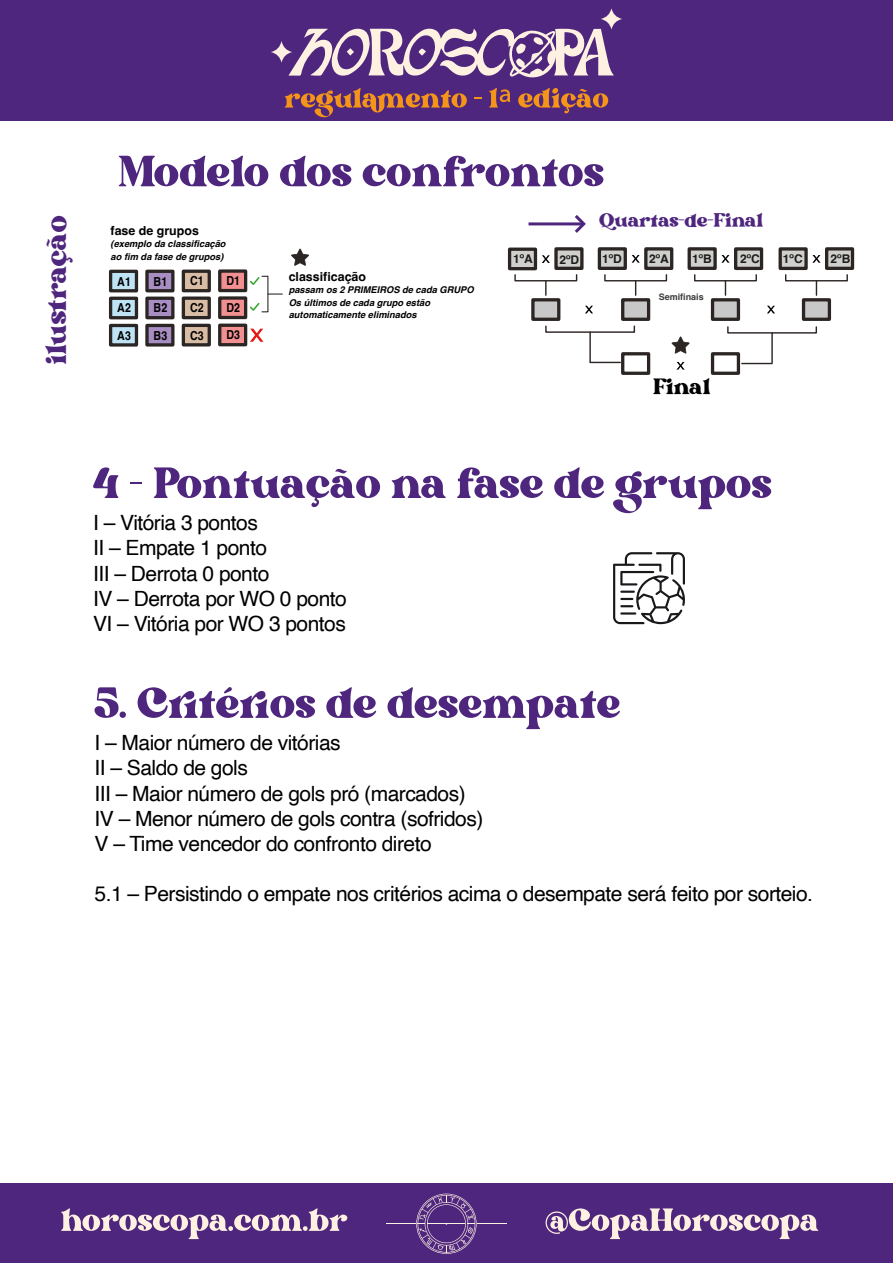
<style>
.page{position:relative;width:893px;height:1263px;background:#fff}
.page>*{position:absolute;margin:0;border:0;box-sizing:border-box;transform-origin:0 0}
.t1{font:60px "Bright";color:#4f267e}
.t2{font:40.5px "Bright";color:#4f267e}
.t3{font:31.2px "Bright";color:#000101}
.t4{font:27px "Bright";color:#4f267e}
.t5{font:21px/25.2px "Helvetica";letter-spacing:-.025em;color:#000101}
.t6{font:700 12.45px "Helvetica";color:#000101}
.t7{font:700 12.45px/27px "Helvetica";color:#010101;text-align:justify;scale:.86 1}
.t8{font:700 12px "Helvetica";color:#1d1d1b}
.t9{font:italic 700 9.3px/12.5px "Helvetica";color:#000101}
.t10{font:700 9px "Helvetica";color:#3d3c3c}
</style>
<div class="page">
<svg style="left:613px;top:552px;width:72px;height:72px"></svg>
<hr style="left:620px;top:612px;width:16px;height:3px;background:#1b181c">
<div style="left:0;top:1183px;width:893px;height:80px;background:#4f267e"></div>
<svg style="left:387px;top:1193px;width:119px;height:61px"></svg>
<svg style="left:61px;top:1208px;width:286px;height:31px"></svg>
<svg style="left:546px;top:1208px;width:272px;height:31px"></svg>
<div style="left:0;top:0;width:893px;height:121px;background:#4f267e"></div>
<svg style="left:601px;top:8px;width:21px;height:22px"></svg>
<svg style="left:271px;top:41px;width:21px;height:22px"></svg>
<svg style="left:288px;top:27px;width:326px;height:51px"></svg>
<svg style="left:347px;top:48px;width:7px;height:8px"></svg>
<svg style="left:285px;top:88px;width:182px;height:29px"></svg>
<svg style="left:489px;top:88px;width:21px;height:20px"></svg>
<svg style="left:518px;top:88px;width:90px;height:25px"></svg>
<svg style="left:291px;top:249px;width:18px;height:17px"></svg>
<div style="left:111px;top:271px;width:25px;height:20px;background:#bde3f5"></div>
<div style="left:109px;top:270px;width:29px;height:22px;border:3px solid #2b2523"></div>
<div style="left:111px;top:298px;width:25px;height:20px;background:#bde3f5"></div>
<div style="left:109px;top:297px;width:29px;height:22px;border:3px solid #2b2523"></div>
<div style="left:111px;top:325px;width:25px;height:20px;background:#bde3f5"></div>
<div style="left:109px;top:324px;width:29px;height:23px;border:3px solid #2b2523"></div>
<div style="left:183px;top:271px;width:26px;height:20px;background:#d8bca3"></div>
<div style="left:182px;top:270px;width:29px;height:22px;border:3px solid #2b2523"></div>
<div style="left:183px;top:298px;width:26px;height:20px;background:#d8bca3"></div>
<div style="left:182px;top:296px;width:29px;height:23px;border:3px solid #2b2523"></div>
<div style="left:183px;top:325px;width:26px;height:20px;background:#d8bca3"></div>
<div style="left:182px;top:324px;width:29px;height:22px;border:3px solid #2b2523"></div>
<div style="left:220px;top:271px;width:26px;height:20px;background:#f29091"></div>
<div style="left:218px;top:269px;width:29px;height:23px;border:3px solid #2b2523"></div>
<div style="left:220px;top:298px;width:26px;height:19px;background:#f29091"></div>
<div style="left:218px;top:296px;width:29px;height:23px;border:3px solid #2b2523"></div>
<div style="left:220px;top:325px;width:26px;height:20px;background:#f29091"></div>
<div style="left:218px;top:324px;width:29px;height:22px;border:3px solid #2b2523"></div>
<div style="left:147px;top:271px;width:26px;height:20px;background:#a78dc1"></div>
<div style="left:145px;top:270px;width:30px;height:22px;border:3px solid #2b2523"></div>
<div style="left:147px;top:298px;width:26px;height:20px;background:#a78dc1"></div>
<div style="left:145px;top:297px;width:30px;height:22px;border:3px solid #2b2523"></div>
<div style="left:147px;top:325px;width:26px;height:20px;background:#a78dc1"></div>
<div style="left:145px;top:324px;width:30px;height:23px;border:3px solid #2b2523"></div>
<svg style="left:268px;top:293px;width:14px;height:2px"></svg>
<svg style="left:672px;top:336px;width:17px;height:18px"></svg>
<div style="left:545px;top:325px;width:90px;height:8px;border:1px solid #2b2523"></div>
<hr style="left:589px;top:332px;width:2px;height:30px;background:#2b2523">
<div style="left:727px;top:326px;width:90px;height:8px;border:1px solid #2b2523"></div>
<hr style="left:771px;top:333px;width:2px;height:30px;background:#2b2523">
<div style="left:514px;top:274px;width:63px;height:7px;border:1px solid #2b2523"></div>
<svg style="left:545px;top:281px;width:2px;height:14px"></svg>
<div style="left:785px;top:274px;width:63px;height:7px;border:1px solid #2b2523"></div>
<svg style="left:816px;top:281px;width:1px;height:14px"></svg>
<div style="left:694px;top:274px;width:63px;height:7px;border:1px solid #2b2523"></div>
<svg style="left:725px;top:281px;width:1px;height:14px"></svg>
<div style="left:604px;top:274px;width:63px;height:7px;border:1px solid #2b2523"></div>
<svg style="left:635px;top:281px;width:1px;height:14px"></svg>
<div style="left:621px;top:352px;width:29px;height:23px;border:3px solid #2b2523"></div>
<div style="left:711px;top:352px;width:29px;height:23px;border:3px solid #2b2523"></div>
<svg style="left:676px;top:362px;width:9px;height:8px"></svg>
<svg style="left:585px;top:306px;width:8px;height:7px"></svg>
<div style="left:531px;top:298px;width:29px;height:23px;background:#c8c8c8;border:3px solid #2b2523"></div>
<div style="left:621px;top:298px;width:29px;height:23px;background:#c8c8c8;border:3px solid #2b2523"></div>
<svg style="left:767px;top:306px;width:8px;height:7px"></svg>
<div style="left:711px;top:298px;width:29px;height:23px;background:#c8c8c8;border:3px solid #2b2523"></div>
<div style="left:802px;top:298px;width:29px;height:23px;background:#c8c8c8;border:3px solid #2b2523"></div>
<hr style="left:528px;top:222px;width:55px;height:3px;background:#4f267e">
<svg style="left:572px;top:215px;width:14px;height:18px"></svg>
<svg style="left:542px;top:255px;width:8px;height:8px"></svg>
<div style="left:508px;top:248px;width:29px;height:22px;background:#cfcfce;border:3px solid #2b2523"></div>
<div style="left:554px;top:247px;width:30px;height:23px;background:#cfcfce;border:3px solid #2b2523"></div>
<svg style="left:812px;top:255px;width:8px;height:8px"></svg>
<div style="left:778px;top:247px;width:30px;height:23px;background:#cfcfce;border:3px solid #2b2523"></div>
<div style="left:825px;top:247px;width:29px;height:23px;background:#cfcfce;border:3px solid #2b2523"></div>
<svg style="left:721px;top:255px;width:9px;height:8px"></svg>
<div style="left:688px;top:247px;width:29px;height:23px;background:#cfcfce;border:3px solid #2b2523"></div>
<div style="left:734px;top:247px;width:29px;height:23px;background:#cfcfce;border:3px solid #2b2523"></div>
<svg style="left:632px;top:255px;width:8px;height:8px"></svg>
<div style="left:598px;top:247px;width:29px;height:23px;background:#cfcfce;border:3px solid #2b2523"></div>
<div style="left:644px;top:247px;width:29px;height:23px;background:#cfcfce;border:3px solid #2b2523"></div>
<hr style="left:590px;top:362px;width:30px;height:1px;background:#2b2523">
<hr style="left:742px;top:363px;width:30px;height:1px;background:#2b2523">
<svg style="left:250px;top:329px;width:13px;height:13px"></svg>
<svg style="left:250px;top:277px;width:9px;height:8px"></svg>
<svg style="left:250px;top:303px;width:9px;height:8px"></svg>
<h2 class="t2" style="left:39px;top:364px;width:150px;rotate:-90deg">ilustração</h2>
<h1 class="t1" style="left:119px;top:146px;width:487px">Modelo dos confrontos</h1>
<p class="t6" style="left:111px;top:223px;width:90px">fase de grupos</p>
<p class="t9" style="left:111px;top:239px;width:117px">(exemplo da classificação ao fim da fase de grupos)</p>
<p class="t7" style="left:117px;top:269px;width:17px">A1<br>A2<br>A3</p>
<p class="t7" style="left:190px;top:269px;width:17px">C1<br>C2<br>C3</p>
<p class="t7" style="left:226px;top:269px;width:17px">D1<br>D2<br>D3</p>
<p class="t7" style="left:154px;top:269px;width:17px">B1<br>B2<br>B3</p>
<p class="t6" style="left:289px;top:269px;width:79px">classificação</p>
<p class="t9" style="left:289px;top:285px;width:186px">passam os 2 PRIMEIROS de cada GRUPO<br>Os últimos de cada grupo estão automaticamente eliminados</p>
<p class="t4" style="left:599px;top:209px;width:166px">Quartas-de-Final</p>
<p class="t8" style="left:513px;top:252px;width:21px">1ºA</p>
<p class="t8" style="left:559px;top:252px;width:21px">2ºD</p>
<p class="t8" style="left:602px;top:251px;width:21px">1ºD</p>
<p class="t8" style="left:649px;top:251px;width:21px">2ºA</p>
<p class="t8" style="left:692px;top:251px;width:21px">1ºB</p>
<p class="t8" style="left:740px;top:251px;width:21px">2ºC</p>
<p class="t8" style="left:783px;top:251px;width:21px">1ºC</p>
<p class="t8" style="left:831px;top:251px;width:21px">2ºB</p>
<p class="t10" style="left:659px;top:291px;width:47px">Semifinais</p>
<h3 class="t3" style="left:653px;top:373px;width:59px">Final</h3>
<h1 class="t1" style="left:93px;top:458px;width:681px">4 – Pontuação na fase de grupos</h1>
<p class="t5" style="left:93px;top:511px;width:255px">I – Vitória 3 pontos<br>II – Empate 1 ponto<br>III – Derrota 0 ponto<br>IV – Derrota por WO 0 ponto<br>VI – Vitória por WO 3 pontos</p>
<h1 class="t1" style="left:95px;top:677px;width:528px">5. Critérios de desempate</h1>
<p class="t5" style="left:95px;top:731px;width:390px">I – Maior número de vitórias<br>II – Saldo de gols<br>III – Maior número de gols pró (marcados)<br>IV – Menor número de gols contra (sofridos)<br>V – Time vencedor do confronto direto</p>
<p class="t5" style="left:95px;top:882px;width:720px">5.1 – Persistindo o empate nos critérios acima o desempate será feito por sorteio.</p>
</div>
